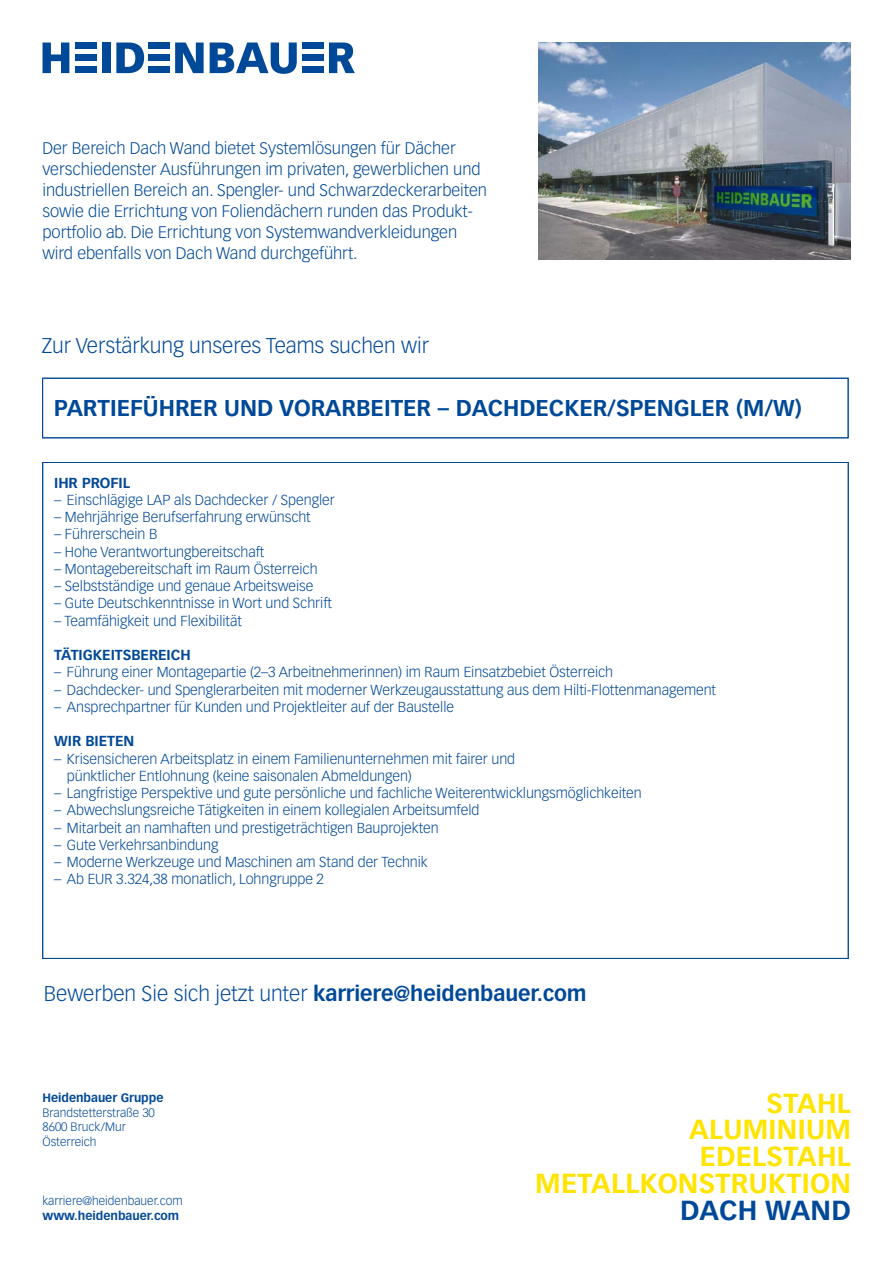
<style>
.page{position:relative;width:893px;height:1263px;background:#fff}
.page>*{position:absolute;margin:0;border:0;box-sizing:border-box;transform-origin:0 0}
.t1{font:700 27.15px/26.7px "Vectora LT Std";letter-spacing:.01em;color:#ffe400;text-align:right}
.t2{font:700 27.15px "Vectora LT Std";letter-spacing:.005em;color:#004998}
.t3{font:700 22.5px "Vectora LT Std";color:#004998}
.t4{font:300 21px "Vectora LT Std";letter-spacing:-.005em;color:#004998}
.t5{font:300 16.5px/21px "Vectora LT Std";letter-spacing:-.005em;color:#004998}
.t6{font:300 14.25px/17.2px "Vectora LT Std";letter-spacing:-.005em;color:#004998}
.t7{font:700 14.25px "Vectora LT Std";letter-spacing:-.005em;color:#004998}
.t8{font:300 12px/14.7px "Vectora LT Std";color:#004998}
.t9{font:700 12px "Vectora LT Std";letter-spacing:-.005em;color:#004998}
.s1{font-weight:700}
</style>
<div class="page">
<svg style="left:175px;top:43px;width:29px;height:30px"></svg>
<svg style="left:116px;top:43px;width:28px;height:30px"></svg>
<div style="left:102px;top:43px;width:8px;height:30px;background:#004998"></div>
<svg style="left:43px;top:43px;width:26px;height:30px"></svg>
<svg style="left:210px;top:43px;width:87px;height:31px"></svg>
<svg style="left:329px;top:43px;width:26px;height:30px"></svg>
<div style="left:75px;top:43px;width:21px;height:6px;background:#004998"></div>
<div style="left:75px;top:54px;width:21px;height:7px;background:#004998"></div>
<div style="left:75px;top:66px;width:21px;height:7px;background:#004998"></div>
<div style="left:149px;top:43px;width:21px;height:6px;background:#004998"></div>
<div style="left:149px;top:54px;width:21px;height:7px;background:#004998"></div>
<div style="left:149px;top:66px;width:21px;height:7px;background:#004998"></div>
<div style="left:302px;top:43px;width:21px;height:6px;background:#004998"></div>
<div style="left:302px;top:54px;width:21px;height:7px;background:#004998"></div>
<div style="left:302px;top:66px;width:21px;height:7px;background:#004998"></div>
<div style="left:42px;top:378px;width:806px;height:60px;border:1px solid #004998"></div>
<img style="left:538px;top:42px;width:312px;height:217px">
<p class="t5" style="left:42px;top:137px;width:446px">Der Bereich Dach Wand bietet Systemlösungen für Dächer verschiedenster Ausführungen im privaten, gewerblichen und industriellen Bereich an. Spengler- und Schwarzdeckerarbeiten sowie die Errichtung von Foliendächern runden das Produkt&shy;portfolio ab. Die Errichtung von Systemwandverkleidungen wird ebenfalls von Dach Wand durchgeführt.</p>
<h3 class="t4" style="left:42px;top:333px;width:389px">Zur Verstärkung unseres Teams suchen wir</h3>
<h2 class="t3" style="left:54px;top:394px;width:749px">PARTIEFÜHRER UND VORARBEITER – DACHDECKER/SPENGLER (M/W)</h2>
<p class="t7" style="left:54px;top:474px;width:77px">IHR PROFIL</p>
<p class="t6" style="left:54px;top:491px;width:282px">– Einschlägige LAP als Dachdecker / Spengler</p>
<p class="t6" style="left:54px;top:509px;width:258px">– Mehrjährige Berufserfahrung erwünscht</p>
<p class="t6" style="left:54px;top:526px;width:105px">– Führerschein B</p>
<p class="t6" style="left:54px;top:543px;width:212px">– Hohe Verantwortungbereitschaft</p>
<p class="t6" style="left:54px;top:560px;width:265px">– Montagebereitschaft im Raum Österreich</p>
<p class="t6" style="left:54px;top:578px;width:261px">– Selbstständige und genaue Arbeitsweise</p>
<p class="t6" style="left:54px;top:595px;width:279px">– Gute Deutschkenntnisse in Wort und Schrift</p>
<p class="t6" style="left:54px;top:612px;width:189px">– Teamfähigkeit und Flexibilität</p>
<p class="t7" style="left:54px;top:646px;width:138px">TÄTIGKEITSBEREICH</p>
<p class="t6" style="left:54px;top:664px;width:560px">– Führung einer Montagepartie (2–3 Arbeitnehmerinnen) im Raum Einsatzbebiet Österreich</p>
<p class="t6" style="left:54px;top:681px;width:663px">– Dachdecker- und Spenglerarbeiten mit moderner Werkzeugausstattung aus dem Hilti-Flottenmanagement</p>
<p class="t6" style="left:54px;top:698px;width:401px">– Ansprechpartner für Kunden und Projektleiter auf der Baustelle</p>
<p class="t7" style="left:54px;top:733px;width:82px">WIR BIETEN</p>
<p class="t6" style="left:67px;top:750px;width:450px;text-indent:-13px">– Krisensicheren Arbeitsplatz in einem Familienunternehmen mit fairer und pünktlicher Entlohnung (keine saisonalen Abmeldungen)</p>
<p class="t6" style="left:54px;top:785px;width:589px">– Langfristige Perspektive und gute persönliche und fachliche Weiterentwicklungsmöglichkeiten</p>
<p class="t6" style="left:54px;top:802px;width:427px">– Abwechslungsreiche Tätigkeiten in einem kollegialen Arbeitsumfeld</p>
<p class="t6" style="left:54px;top:819px;width:386px">– Mitarbeit an namhaften und prestigeträchtigen Bauprojekten</p>
<p class="t6" style="left:54px;top:836px;width:166px">– Gute Verkehrsanbindung</p>
<p class="t6" style="left:54px;top:854px;width:375px">– Moderne Werkzeuge und Maschinen am Stand der Technik</p>
<p class="t6" style="left:54px;top:871px;width:271px">– Ab EUR 3.324,38 monatlich, Lohngruppe 2</p>
<h3 class="t4" style="left:44px;top:981px;width:544px">Bewerben Sie sich jetzt unter <span class="s1">karriere@heidenbauer.com</span></h3>
<p class="t9" style="left:43px;top:1090px;width:122px">Heidenbauer Gruppe</p>
<p class="t8" style="left:43px;top:1105px;width:114px">Brandstetterstraße 30<br>8600 Bruck/Mur<br>Österreich</p>
<p class="t8" style="left:43px;top:1194px;width:142px">karriere@heidenbauer.com</p>
<p class="t9" style="left:43px;top:1208px;width:138px">www.heidenbauer.com</p>
<h1 class="t1" style="left:535px;top:1090px;width:317px">STAHL<br>ALUMINIUM<br>EDELSTAHL<br>METALLKONSTRUKTION</h1>
<h1 class="t2" style="left:680px;top:1193px;width:172px">DACH WAND</h1>
</div>
